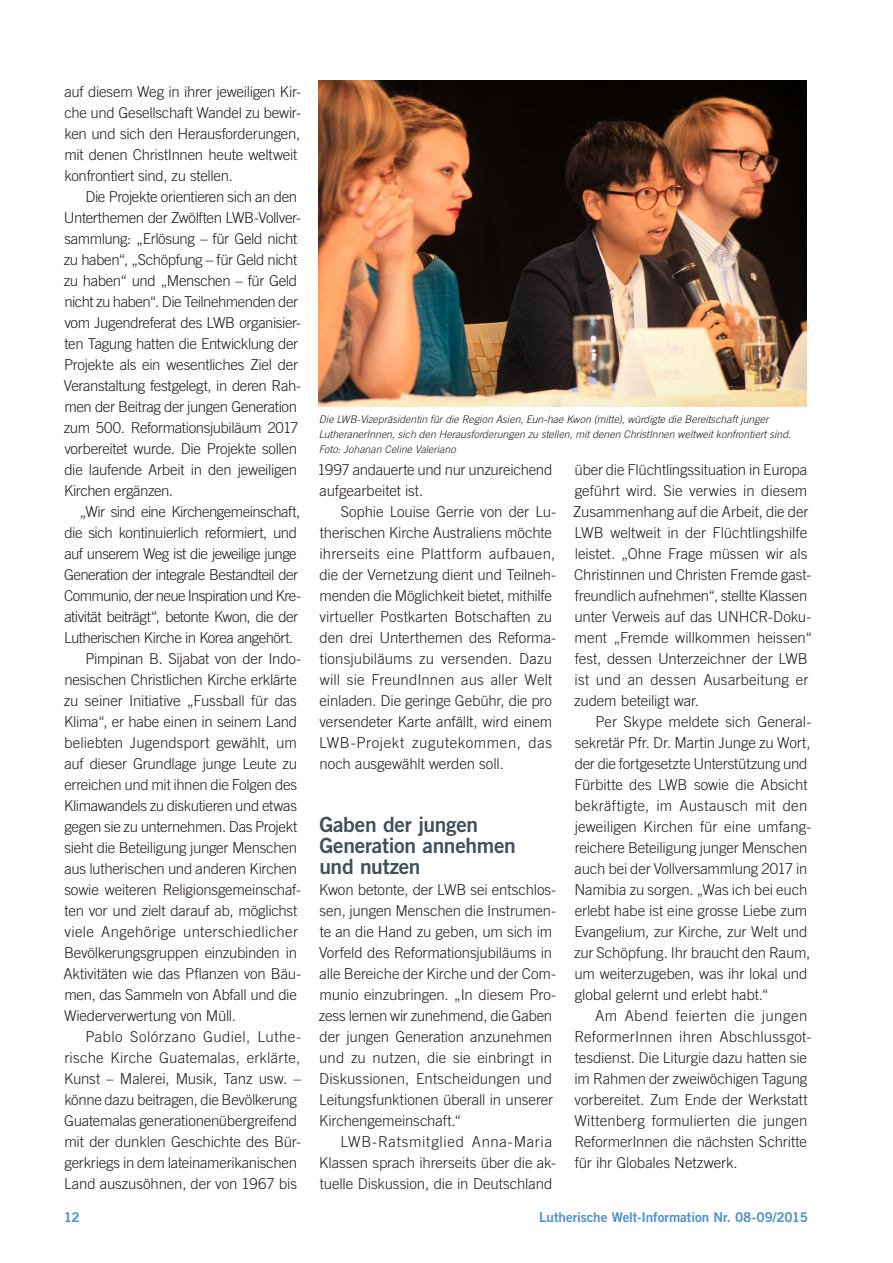
<style>
.page{position:relative;width:893px;height:1263px;background:#fff}
.page>*{position:absolute;margin:0;border:0;box-sizing:border-box;transform-origin:0 0}
.Heading_3{font:21px/21px "Trade Gothic LT Std Bd 2";letter-spacing:-.015em;color:#425159}
.Normal_first{font:300 15px/21px "Trade Gothic LT Std";letter-spacing:-.015em;color:#231f20}
.Normal_first-2{font:300 15px/21px "Trade Gothic LT Std";letter-spacing:-.035em;color:#231f20}
.t1{font:13.5px "Trade Gothic LT Std Bd 2";letter-spacing:-.005em;color:#5090cc}
.Captions{font:italic 300 10.5px/15px "Trade Gothic LT Std";letter-spacing:.005em;color:#231f20}
</style>
<div class="page">
<img style="left:319px;top:81px;width:488px;height:325px">
<p class="Normal_first" style="left:64px;top:81px;width:238px">auf diesem Weg in ihrer jeweiligen Kir&shy;che und Gesellschaft Wandel zu bewir&shy;ken und sich den Herausforderungen, mit denen ChristInnen heute weltweit konfrontiert sind, zu stellen.</p>
<p class="Normal_first" style="left:64px;top:186px;width:239px;text-indent:22px">Die Projekte orientieren sich an den Unterthemen der Zwölften LWB-Vollver&shy;sammlung: „Erlösung – für Geld nicht zu haben“, „Schöpfung – für Geld nicht zu haben“ und „Menschen – für Geld nicht zu haben“. Die Teilnehmenden der vom Jugendreferat des LWB organisier&shy;ten Tagung hatten die Entwicklung der Projekte als ein wesentliches Ziel der Veranstaltung festgelegt, in deren Rah&shy;men der Beitrag der jungen Generation zum 500. Reformationsjubiläum 2017 vorbereitet wurde. Die Projekte sollen die laufende Arbeit in den jeweiligen Kirchen ergänzen.</p>
<p class="Normal_first-2" style="left:64px;top:501px;width:239px;text-indent:16px">„Wir sind eine Kirchengemeinschaft, die sich kontinuierlich reformiert, und auf unserem Weg ist die jeweilige junge Generation der integrale Bestandteil der Communio, der neue Inspiration und Kre&shy;ativität beiträgt“, betonte Kwon, die der Lutherischen Kirche in Korea angehört.</p>
<p class="Normal_first" style="left:64px;top:648px;width:239px;text-indent:22px">Pimpinan B. Sijabat von der Indo&shy;nesischen Christlichen Kirche erklärte zu seiner Initiative „Fussball für das Klima“, er habe einen in seinem Land beliebten Jugendsport gewählt, um auf dieser Grundlage junge Leute zu erreichen und mit ihnen die Folgen des Klimawandels zu diskutieren und etwas gegen sie zu unternehmen. Das Projekt sieht die Beteiligung junger Menschen aus lutherischen und anderen Kirchen sowie weiteren Religionsgemeinschaf&shy;ten vor und zielt darauf ab, möglichst viele Angehörige unterschiedlicher Bevölkerungsgruppen einzubinden in Aktivitäten wie das Pflanzen von Bäu&shy;men, das Sammeln von Abfall und die Wiederverwertung von Müll.</p>
<p class="Normal_first" style="left:64px;top:1026px;width:239px;text-indent:21px">Pablo Solórzano Gudiel, Luthe&shy;rische Kirche Guatemalas, erklärte, Kunst – Malerei, Musik, Tanz usw. – könne dazu beitragen, die Bevölkerung Guatemalas generationenübergreifend mit der dunklen Geschichte des Bür&shy;gerkriegs in dem lateinamerikanischen Land auszusöhnen, der von 1967 bis</p>
<p class="Captions" style="left:319px;top:412px;width:474px">Die LWB-Vizepräsidentin für die Region Asien, Eun-hae Kwon (mitte), würdigte die Bereitschaft junger<br>LutheranerInnen, sich den Herausforderungen zu stellen, mit denen ChristInnen weltweit konfrontiert sind.<br>Foto: Johanan Celine Valeriano</p>
<p class="Normal_first" style="left:317px;top:459px;width:236px">1997 andauerte und nur unzureichend aufgearbeitet ist.</p>
<p class="Normal_first" style="left:319px;top:501px;width:238px;text-indent:21px">Sophie Louise Gerrie von der Lu&shy;therischen Kirche Australiens möchte ihrerseits eine Plattform aufbauen, die der Vernetzung dient und Teilneh&shy;menden die Möglichkeit bietet, mithilfe virtueller Postkarten Botschaften zu den drei Unterthemen des Reforma&shy;tionsjubiläums zu versenden. Dazu will sie FreundInnen aus aller Welt einladen. Die geringe Gebühr, die pro versendeter Karte anfällt, wird einem LWB-Projekt zugutekommen, das noch ausgewählt werden soll.</p>
<p class="Heading_3" style="left:319px;top:814px;width:198px">Gaben der jungen<br>Generation annehmen und nutzen</p>
<p class="Normal_first" style="left:319px;top:879px;width:239px">Kwon betonte, der LWB sei entschlos&shy;sen, jungen Menschen die Instrumen&shy;te an die Hand zu geben, um sich im Vorfeld des Reformationsjubiläums in alle Bereiche der Kirche und der Com&shy;munio einzubringen. „In diesem Pro&shy;zess lernen wir zunehmend, die Gaben der jungen Generation anzunehmen und zu nutzen, die sie einbringt in Diskussionen, Entscheidungen und Leitungsfunktionen überall in unserer Kirchengemeinschaft.“</p>
<p class="Normal_first" style="left:319px;top:1131px;width:238px;text-indent:21px">LWB-Ratsmitglied Anna-Maria<br>Klassen sprach ihrerseits über die ak&shy;tuelle Diskussion, die in Deutschland</p>
<p class="Normal_first" style="left:573px;top:459px;width:240px">über die Flüchtlingssituation in Europa geführt wird. Sie verwies in diesem Zusammenhang auf die Arbeit, die der LWB weltweit in der Flüchtlingshilfe leistet. „Ohne Frage müssen wir als Christinnen und Christen Fremde gast&shy;freundlich aufnehmen“, stellte Klassen unter Verweis auf das UNHCR-Doku&shy;ment „Fremde willkommen heissen“ fest, dessen Unterzeichner der LWB ist und an dessen Ausarbeitung er zudem beteiligt war.</p>
<p class="Normal_first" style="left:574px;top:711px;width:239px;text-indent:22px">Per Skype meldete sich General&shy;sekretär Pfr. Dr. Martin Junge zu Wort, der die fortgesetzte Unterstützung und Fürbitte des LWB sowie die Absicht bekräftigte, im Austausch mit den jeweiligen Kirchen für eine umfang&shy;reichere Beteiligung junger Menschen auch bei der Vollversammlung 2017 in Namibia zu sorgen. „Was ich bei euch erlebt habe ist eine grosse Liebe zum Evangelium, zur Kirche, zur Welt und zur Schöpfung. Ihr braucht den Raum, um weiterzugeben, was ihr lokal und global gelernt und erlebt habt.“</p>
<p class="Normal_first" style="left:574px;top:1005px;width:238px;text-indent:21px">Am Abend feierten die jungen ReformerInnen ihren Abschlussgot&shy;tesdienst. Die Liturgie dazu hatten sie im Rahmen der zweiwöchigen Tagung vorbereitet. Zum Ende der Werkstatt Wittenberg formulierten die jungen ReformerInnen die nächsten Schritte für ihr Globales Netzwerk.</p>
<p class="t1" style="left:64px;top:1208px;width:17px">12</p>
<p class="t1" style="left:539px;top:1208px;width:270px">Lutherische Welt-Information Nr. 08-09/2015</p>
</div>
